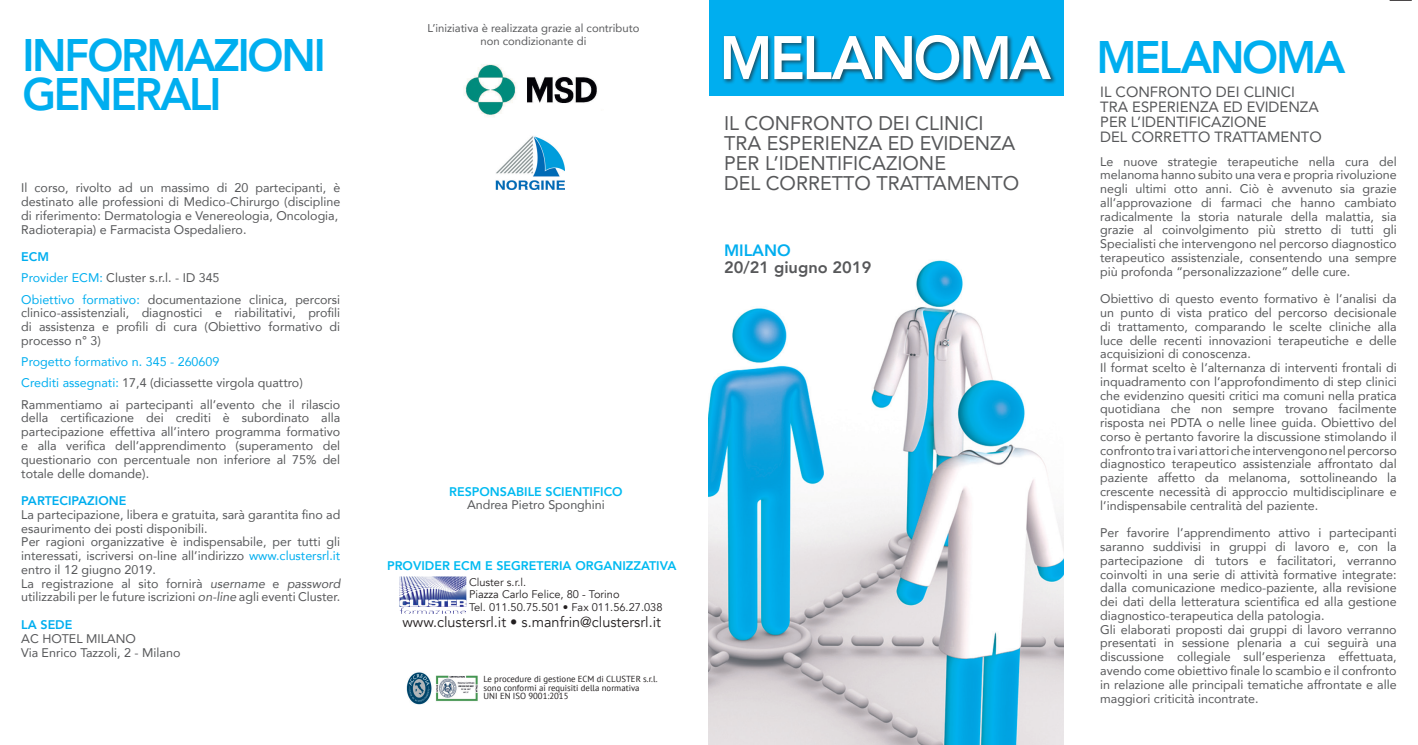
<style>
.page{position:relative;width:1418px;height:745px;background:#fff}
.page>*{position:absolute;margin:0;border:0;box-sizing:border-box;transform-origin:0 0}
.t1{font:800 60.62px "Avenir";letter-spacing:-.05em;color:#fff;scale:.95 1}
.t2{font:800 45.5px "Avenir";letter-spacing:-.05em;color:#00aeef;scale:.95 1}
.t3{font:19.75px "Avenir";color:#57585a}
.t4{font:800 16.38px "Avenir";color:#57585a}
.t5{font:800 16.38px "Avenir";color:#00aeef}
.t6{font:14.75px "Avenir";color:#57585a}
.t7{font:14.5px "Avenir";color:#231f20}
.t8{font:12.5px/13.8px "Avenir";color:#57585a;text-align:justify}
.t9{font:800 12.5px "Avenir";color:#00baf1}
.t10{font:12.5px "Avenir";color:#00aeef}
.t11{font:800 12.5px "Avenir";color:#00aeef}
.t12{font:11.25px "Avenir";color:#57585a}
.t13{font:11px "Avenir";color:#231f20}
.t14{font:8.75px "PT Sans";color:#231f20}
.s1{color:#00aeef}
.s2{font-style:italic}
</style>
<div class="page">
<img style="left:709px;top:260px;width:354px;height:484px">
<div style="left:709px;top:0;width:354px;height:96px;background:#00aeef"></div>
<div style="left:722px;top:34px;width:334px;height:52px;background:#231f20;opacity:.66"></div>
<img style="left:464px;top:64px;width:133px;height:53px">
<img style="left:496px;top:136px;width:68px;height:53px">
<img style="left:406px;top:672px;width:72px;height:33px">
<img style="left:399px;top:576px;width:67px;height:37px">
<svg style="left:1389px;top:0;width:22px;height:1px"></svg>
<p class="t12" style="left:427px;top:19px;width:213px">L’iniziativa è realizzata grazie al contributo</p>
<p class="t12" style="left:480px;top:32px;width:107px">non condizionante di</p>
<p class="t1" style="left:719px;top:11px;width:351px">MELANOMA</p>
<p class="t3" style="left:724px;top:107px;width:261px">IL CONFRONTO DEI CLINICI</p>
<p class="t3" style="left:724px;top:127px;width:293px">TRA ESPERIENZA ED EVIDENZA</p>
<p class="t3" style="left:724px;top:147px;width:223px">PER L’IDENTIFICAZIONE</p>
<p class="t3" style="left:724px;top:167px;width:297px">DEL CORRETTO TRATTAMENTO</p>
<p class="t2" style="left:22px;top:20px;width:321px">INFORMAZIONI</p>
<p class="t2" style="left:1096px;top:21px;width:263px">MELANOMA</p>
<p class="t2" style="left:22px;top:59px;width:211px">GENERALI</p>
<p class="t6" style="left:1100px;top:80px;width:196px">IL CONFRONTO DEI CLINICI</p>
<p class="t6" style="left:1100px;top:95px;width:220px">TRA ESPERIENZA ED EVIDENZA</p>
<p class="t6" style="left:1100px;top:110px;width:168px">PER L’IDENTIFICAZIONE</p>
<p class="t6" style="left:1100px;top:125px;width:223px">DEL CORRETTO TRATTAMENTO</p>
<p class="t8" style="left:1100px;top:154px;width:298px">Le nuove strategie terapeutiche nella cura del melanoma hanno subito una vera e propria rivoluzione negli ultimi otto anni. Ciò è avvenuto sia grazie all’approvazione di farmaci che hanno cambiato radicalmente la storia naturale della malattia, sia grazie al coinvolgimento più stretto di tutti gli Specialisti che intervengono nel percorso diagnostico terapeutico assistenziale, consentendo una sempre più profonda “personalizzazione” delle cure.</p>
<p class="t8" style="left:1100px;top:291px;width:298px">Obiettivo di questo evento formativo è l’analisi da un punto di vista pratico del percorso decisionale di trattamento, comparando le scelte cliniche alla luce delle recenti innovazioni terapeutiche e delle acquisizioni di conoscenza.</p>
<p class="t8" style="left:1100px;top:360px;width:298px">Il format scelto è l’alternanza di interventi frontali di inquadramento con l’approfondimento di step clinici che evidenzino quesiti critici ma comuni nella pratica quotidiana che non sempre trovano facilmente risposta nei PDTA o nelle linee guida. Obiettivo del corso è pertanto favorire la discussione stimolando il confronto tra i vari attori che intervengono nel percorso diagnostico terapeutico assistenziale affrontato dal paziente affetto da melanoma, sottolineando la crescente necessità di approccio multidisciplinare e l’indispensabile centralità del paziente.</p>
<p class="t8" style="left:1100px;top:525px;width:298px">Per favorire l’apprendimento attivo i partecipanti saranno suddivisi in gruppi di lavoro e, con la partecipazione di tutors e facilitatori, verranno coinvolti in una serie di attività formative integrate: dalla comunicazione medico-paziente, alla revisione dei dati della letteratura scientifica ed alla gestione diagnostico-terapeutica della patologia.</p>
<p class="t8" style="left:1100px;top:621px;width:298px">Gli elaborati proposti dai gruppi di lavoro verranno presentati in sessione plenaria a cui seguirà una discussione collegiale sull’esperienza effettuata, avendo come obiettivo finale lo scambio e il confronto in relazione alle principali tematiche affrontate e alle maggiori criticità incontrate.</p>
<p class="t8" style="left:21px;top:180px;width:320px">Il corso, rivolto ad un massimo di 20 partecipanti, è destinato alle professioni di Medico-Chirurgo (discipline di riferimento: Dermatologia e Venereologia, Oncologia,</p>
<p class="t8" style="left:21px;top:222px;width:227px">Radioterapia) e Farmacista Ospedaliero.</p>
<p class="t11" style="left:21px;top:247px;width:29px">ECM</p>
<p class="t8" style="left:21px;top:270px;width:200px"><span class="s1">Provider ECM:</span> Cluster s.r.l. - ID 345</p>
<p class="t8" style="left:21px;top:292px;width:320px"><span class="s1">Obiettivo formativo:</span> documentazione clinica, percorsi clinico-assistenziali, diagnostici e riabilitativi, profili di assistenza e profili di cura (Obiettivo formativo di processo n° 3)</p>
<p class="t10" style="left:21px;top:351px;width:200px">Progetto formativo n. 345 - 260609</p>
<p class="t8" style="left:21px;top:375px;width:283px"><span class="s1">Crediti assegnati:</span> 17,4 (diciassette virgola quattro)</p>
<p class="t8" style="left:21px;top:397px;width:320px">Rammentiamo ai partecipanti all’evento che il rilascio della certificazione dei crediti è subordinato alla partecipazione effettiva all’intero programma formativo e alla verifica dell’apprendimento (superamento del questionario con percentuale non inferiore al 75% del totale delle domande).</p>
<p class="t11" style="left:21px;top:490px;width:107px">PARTECIPAZIONE</p>
<p class="t8" style="left:21px;top:507px;width:320px">La partecipazione, libera e gratuita, sarà garantita fino ad</p>
<p class="t8" style="left:21px;top:520px;width:188px">esaurimento dei posti disponibili.</p>
<p class="t8" style="left:21px;top:534px;width:320px">Per ragioni organizzative è indispensabile, per tutti gli interessati, iscriversi on-line all’indirizzo <span class="s1">www.clustersrl.it </span>entro il 12 giugno 2019.</p>
<p class="t8" style="left:21px;top:575px;width:320px">La registrazione al sito fornirà <span class="s2">username</span> e <span class="s2">password </span>utilizzabili per le future iscrizioni <span class="s2">on-line</span> agli eventi Cluster.</p>
<p class="t11" style="left:21px;top:614px;width:53px">LA SEDE</p>
<p class="t8" style="left:21px;top:630px;width:116px">AC HOTEL MILANO</p>
<p class="t8" style="left:21px;top:644px;width:161px">Via Enrico Tazzoli, 2 - Milano</p>
<p class="t5" style="left:724px;top:238px;width:68px">MILANO</p>
<p class="t4" style="left:724px;top:254px;width:149px">20/21 giugno 2019</p>
<p class="t9" style="left:449px;top:481px;width:175px">RESPONSABILE SCIENTIFICO</p>
<p class="t8" style="left:467px;top:497px;width:139px">Andrea Pietro Sponghini</p>
<p class="t9" style="left:387px;top:555px;width:291px">PROVIDER ECM E SEGRETERIA ORGANIZZATIVA</p>
<p class="t13" style="left:469px;top:575px;width:59px">Cluster s.r.l.</p>
<p class="t13" style="left:469px;top:587px;width:152px">Piazza Carlo Felice, 80 - Torino</p>
<p class="t13" style="left:469px;top:600px;width:195px">Tel. 011.50.75.501 • Fax 011.56.27.038</p>
<p class="t7" style="left:402px;top:612px;width:260px">www.clustersrl.it • s.manfrin@clustersrl.it</p>
<p class="t14" style="left:483px;top:672px;width:175px">Le procedure di gestione ECM di CLUSTER s.r.l.</p>
<p class="t14" style="left:483px;top:681px;width:158px">sono conformi ai requisiti della normativa</p>
<p class="t14" style="left:483px;top:690px;width:86px">UNI EN ISO 9001:2015</p>
</div>
